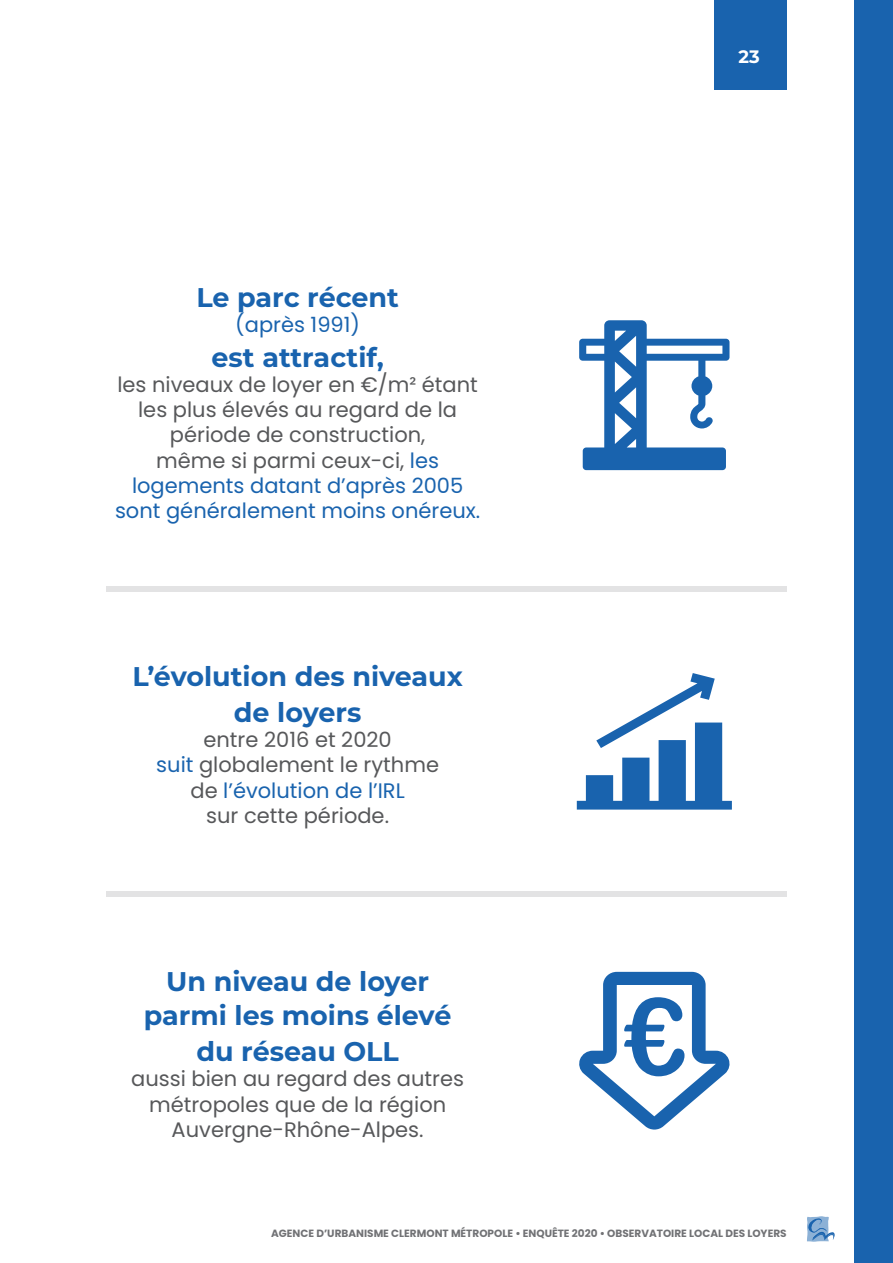
<style>
.page{position:relative;width:893px;height:1263px;background:#fff}
.page>*{position:absolute;margin:0;border:0;box-sizing:border-box;transform-origin:0 0}
.t1{font:700 27px/35.2px "Montserrat";color:#1963ae;text-align:center}
.t2{font:21px/25.2px "Poppins";color:#57585a;text-align:center}
.t3{font:21px "Poppins";color:#1963ae}
.t4{font:700 18px "Montserrat";color:#fff}
.t5{font:700 10.5px "Poppins";color:#717275}
.s1{color:#1963ae}
</style>
<div class="page">
<div style="left:714px;top:0;width:73px;height:89px;background:#1963ae"></div>
<div style="left:855px;top:0;width:38px;height:1263px;background:#1963ae"></div>
<svg style="left:807px;top:1216px;width:28px;height:26px"></svg>
<svg style="left:579px;top:972px;width:151px;height:157px"></svg>
<svg style="left:577px;top:673px;width:155px;height:137px"></svg>
<svg style="left:579px;top:320px;width:150px;height:150px"></svg>
<div style="left:106px;top:586px;width:681px;height:6px;background:#e3e3e4"></div>
<div style="left:106px;top:891px;width:681px;height:6px;background:#e3e3e4"></div>
<p class="t1" style="left:196px;top:279px;width:204px">Le parc récent</p>
<p class="t3" style="left:235px;top:313px;width:126px">(après 1991)</p>
<p class="t1" style="left:212px;top:338px;width:174px">est attractif,</p>
<p class="t2" style="left:115px;top:372px;width:367px">les niveaux de loyer en €/m² étant les plus élevés au regard de la période de construction,<br>même si parmi ceux-ci, <span class="s1">les logements datant d’après 2005 sont généralement moins onéreux.</span></p>
<p class="t1" style="left:132px;top:657px;width:332px;line-height:36px">L’évolution des niveaux de loyers</p>
<p class="t2" style="left:156px;top:727px;width:284px">entre 2016 et 2020<br><span class="s1">suit</span> globalement le rythme de <span class="s1">l’évolution de l’IRL<br></span>sur cette période.</p>
<p class="t1" style="left:144px;top:962px;width:309px">Un niveau de loyer parmi les moins élevé du réseau OLL</p>
<p class="t2" style="left:131px;top:1066px;width:334px">aussi bien au regard des autres métropoles que de la région<br>Auvergne-Rhône-Alpes.</p>
<p class="t4" style="left:739px;top:44px;width:23px">23</p>
<p class="t5" style="left:271px;top:1227px;width:517px">AGENCE D’URBANISME CLERMONT MÉTROPOLE • ENQUÊTE 2020 • OBSERVATOIRE LOCAL DES LOYERS</p>
</div>
